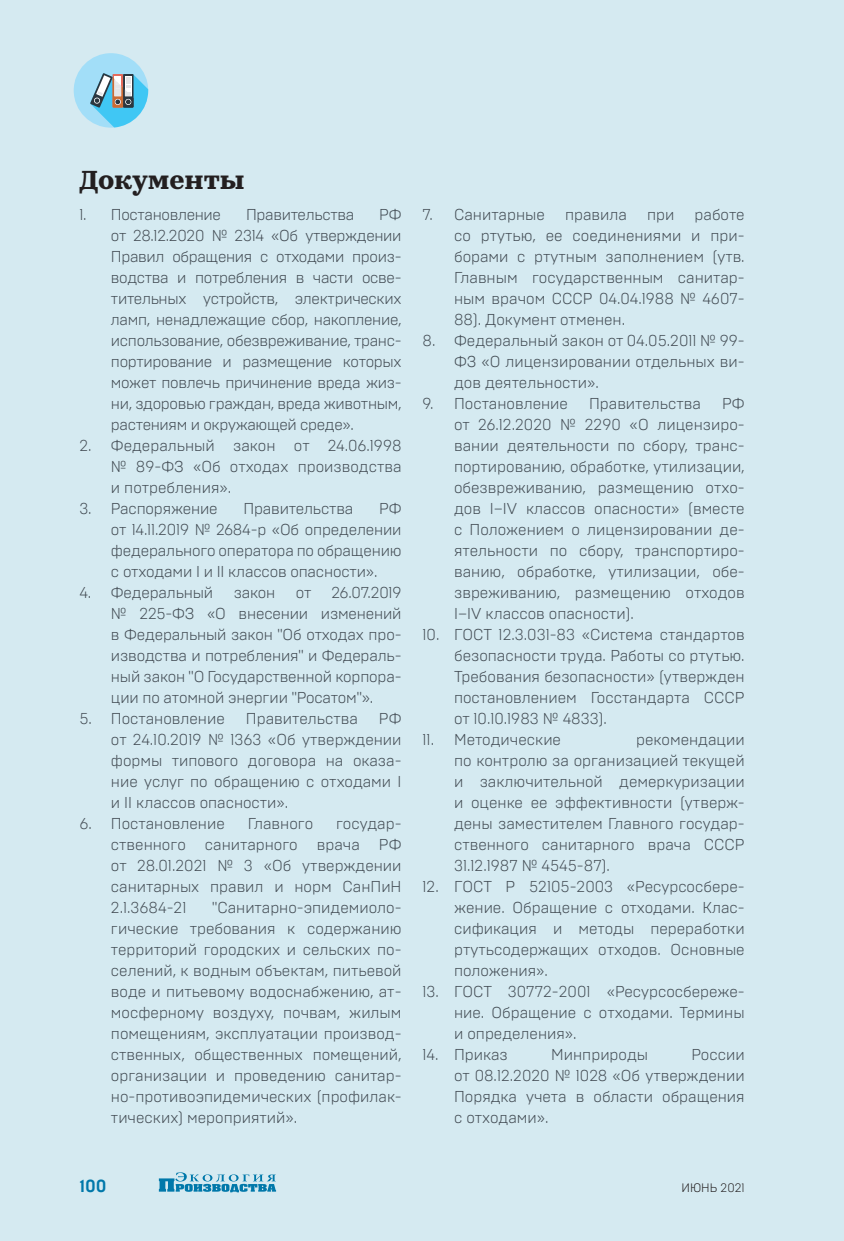
<style>
.page{position:relative;width:844px;height:1241px;background:#fff}
.page>*{position:absolute;margin:0;border:0;box-sizing:border-box;transform-origin:0 0}
.Документы_заголовок{font:700 26.25px "Kazimir Text";color:#231f20}
.t1{font:700 17.5px "Brutal Type";color:#0078aa}
.t2{font:300 15.75px/21px "Brutal Type";color:#424b53;text-align:justify}
.t3{font:300 15.75px "Brutal Type";letter-spacing:-.02em;color:#424b53}
.t4{font:300 12.25px "Brutal Type";color:#231f20}
</style>
<div class="page">
<div style="left:0;top:0;width:843px;height:1240px;background:#d5eaf1"></div>
<div style="left:74px;top:53px;width:74px;height:75px;background:#a2def8;border-radius:50%"></div>
<svg style="left:90px;top:73px;width:58px;height:54px"></svg>
<svg style="left:159px;top:1172px;width:117px;height:20px"></svg>
<p class="Документы_заголовок" style="left:79px;top:160px;width:167px">Документы</p>
<p class="t3" style="left:79px;top:205px;width:143px">1. Постановление</p>
<p class="t3" style="left:246px;top:205px;width:110px">Правительства</p>
<p class="t2" style="left:111px;top:204px;width:292px;text-indent:268px">РФ от 28.12.2020 № 2314 «Об утверждении Правил обращения с отходами произ&shy;водства и потребления в части осве&shy;тительных устройств, электрических ламп, ненадлежащие сбор, накопление, использование, обезвреживание, транс&shy;портирование и размещение которых может повлечь причинение вреда жиз&shy;ни, здоровью граждан, вреда животным, растениям и окружающей среде».</p>
<p class="t2" style="left:111px;top:435px;width:292px;text-indent:-32px">2. Федеральный закон от 24.06.1998 № 89-ФЗ «Об отходах производства и потребления».</p>
<p class="t2" style="left:79px;top:498px;width:140px">3. Распоряжение</p>
<p class="t2" style="left:243px;top:498px;width:111px">Правительства</p>
<p class="t2" style="left:111px;top:498px;width:292px;text-indent:268px">РФ от 14.11.2019 № 2684-р «Об определении федерального оператора по обращению с отходами I и II классов опасности».</p>
<p class="t2" style="left:79px;top:582px;width:135px">4. Федеральный</p>
<p class="t2" style="left:233px;top:582px;width:43px">закон</p>
<p class="t2" style="left:296px;top:582px;width:17px">от</p>
<p class="t2" style="left:111px;top:582px;width:292px;text-indent:220px">26.07.2019 № 225-ФЗ «О внесении изменений в Федеральный закон "Об отходах про&shy;изводства и потребления" и Федераль&shy;ный закон "О Государственной корпора&shy;ции по атомной энергии "Росатом"».</p>
<p class="t2" style="left:79px;top:708px;width:147px">5. Постановление</p>
<p class="t2" style="left:246px;top:708px;width:113px">Правительства</p>
<p class="t2" style="left:111px;top:708px;width:292px;text-indent:268px">РФ от 24.10.2019 № 1363 «Об утверждении формы типового договора на оказа&shy;ние услуг по обращению с отходами I и II классов опасности».</p>
<p class="t2" style="left:79px;top:813px;width:147px">6. Постановление</p>
<p class="t2" style="left:247px;top:813px;width:67px">Главного</p>
<p class="t2" style="left:111px;top:813px;width:292px;text-indent:225px">государ&shy;ственного санитарного врача РФ от 28.01.2021 № 3 «Об утверждении санитарных правил и норм СанПиН 2.1.3684-21</p>
<p class="t2" style="left:111px;top:897px;width:292px;text-indent:101px">"Санитарно-эпидемиоло&shy;гические требования к содержанию территорий городских и сельских по&shy;селений, к водным объектам, питьевой воде и питьевому водоснабжению, ат&shy;мосферному воздуху, почвам, жилым помещениям, эксплуатации производ&shy;ственных, общественных помещений, организации и проведению санитар&shy;но-противоэпидемических (профилак&shy;тических) мероприятий».</p>
<p class="t2" style="left:422px;top:204px;width:124px">7. Санитарные</p>
<p class="t2" style="left:565px;top:204px;width:63px">правила</p>
<p class="t2" style="left:647px;top:204px;width:29px">при</p>
<p class="t2" style="left:454px;top:204px;width:292px;text-indent:240px">работе со ртутью, ее соединениями и при&shy;борами с ртутным заполнением (утв.<br>Главным государственным санитар&shy;ным врачом СССР 04.04.1988 № 4607- 88). Документ отменен.</p>
<p class="t2" style="left:454px;top:330px;width:292px;text-indent:-32px">8. Федеральный закон от 04.05.2011 № 99- ФЗ «О лицензировании отдельных ви&shy;дов деятельности».</p>
<p class="t2" style="left:422px;top:393px;width:147px">9. Постановление</p>
<p class="t2" style="left:589px;top:393px;width:113px">Правительства</p>
<p class="t2" style="left:454px;top:393px;width:292px;text-indent:268px">РФ от 26.12.2020 № 2290 «О лицензиро&shy;вании деятельности по сбору, транс&shy;портированию, обработке, утилизации, обезвреживанию, размещению отхо&shy;дов I–IV классов опасности» (вместе с Положением о лицензировании де&shy;ятельности по сбору, транспортиро&shy;ванию, обработке, утилизации, обе&shy;звреживанию, размещению отходов I–IV классов опасности).</p>
<p class="t2" style="left:454px;top:624px;width:292px;text-indent:-32px">10. ГОСТ 12.3.031-83 «Система стандартов безопасности труда. Работы со ртутью.<br>Требования безопасности» (утвержден постановлением Госстандарта СССР от 10.10.1983 № 4833).</p>
<p class="t2" style="left:422px;top:729px;width:140px">11. Методические</p>
<p class="t2" style="left:454px;top:729px;width:292px;text-indent:182px">рекомендации по контролю за организацией текущей и заключительной демеркуризации и оценке ее эффективности (утверж&shy;дены заместителем Главного государ&shy;ственного санитарного врача СССР 31.12.1987 № 4545-87).</p>
<p class="t2" style="left:454px;top:876px;width:292px;text-indent:-32px">12. ГОСТ Р 52105-2003 «Ресурсосбере&shy;жение. Обращение с отходами. Клас&shy;сификация и методы переработки ртутьсодержащих отходов. Основные положения».</p>
<p class="t2" style="left:454px;top:981px;width:292px;text-indent:-32px">13. ГОСТ 30772-2001 «Ресурсосбереже&shy;ние. Обращение с отходами. Термины и определения».</p>
<p class="t2" style="left:422px;top:1044px;width:87px">14. Приказ</p>
<p class="t2" style="left:551px;top:1044px;width:98px">Минприроды</p>
<p class="t2" style="left:454px;top:1044px;width:292px;text-indent:237px">России от 08.12.2020 № 1028 «Об утверждении Порядка учета в области обращения с отходами».</p>
<p class="t1" style="left:79px;top:1175px;width:29px">100</p>
<p class="t4" style="left:681px;top:1180px;width:65px">ИЮНЬ 2021</p>
</div>
